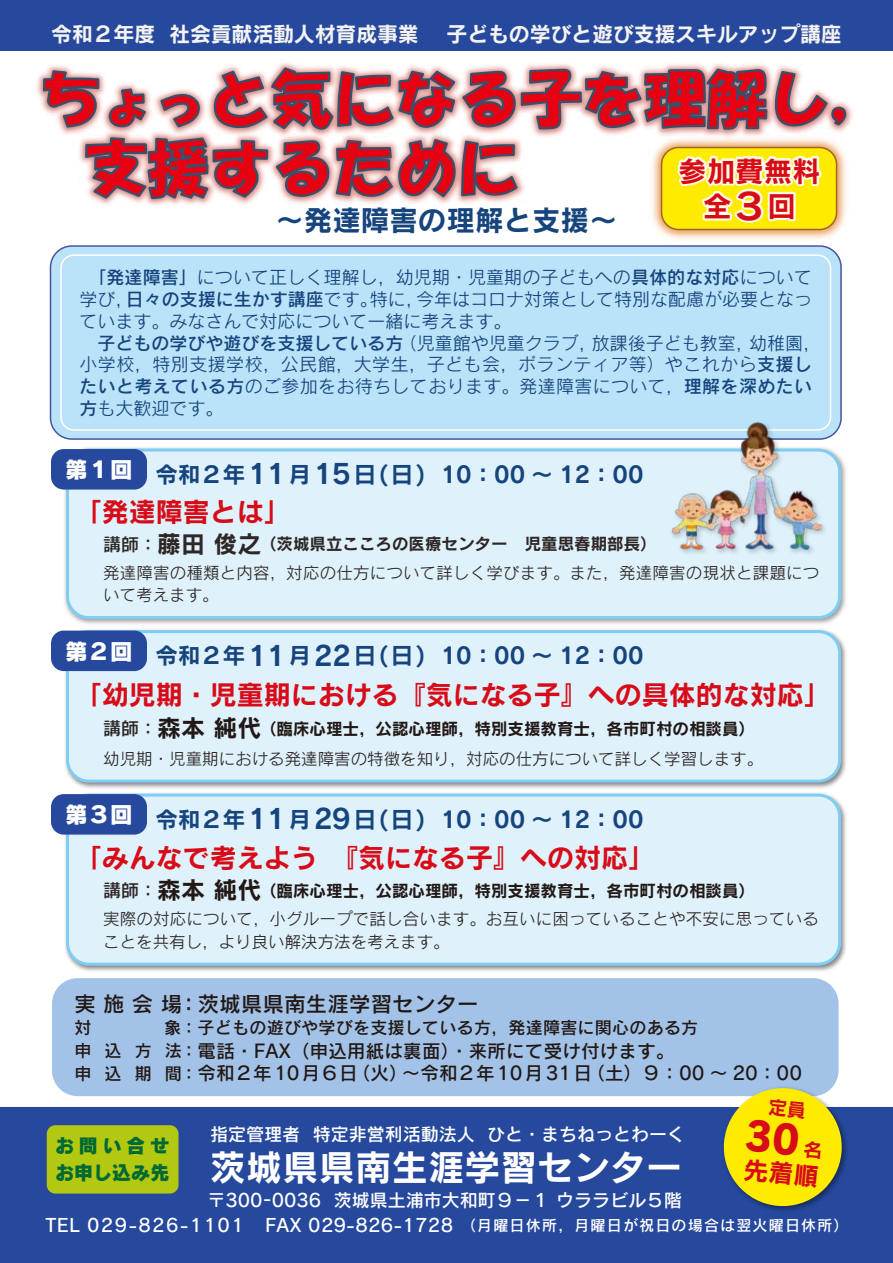
<style>
.page{position:relative;width:893px;height:1263px;background:#fff}
.page>*{position:absolute;margin:0;border:0;box-sizing:border-box;transform-origin:0 0}
.t1{font:36px "Rodin Pro B";letter-spacing:.01em;color:#fff}
.t2{font:28.5px "Rodin Pro B";color:#16447c}
.t3{font:28.5px/35.2px "Rodin Pro B";color:#d80c18;text-align:center}
.t4{font:27px "Rodin Pro B";color:#d80c18}
.t5{font:22.5px "Rodin Pro B";color:#16447c}
.t6{font:22.5px "Rodin Pro EB";color:#fff}
.t7{font:21.3px "Rodin Pro DB";letter-spacing:.01em;color:#221815}
.t8{font:21px "Rodin Pro B";letter-spacing:-.01em;color:#f5f3f1}
.t9{font:19.5px "Rodin Pro EB";letter-spacing:.22em;color:#006934}
.t10{font:18.6px/22.5px "Rodin Pro DB";letter-spacing:.01em;color:#221815}
.t11{font:18px/21.8px "Rodin CID M";letter-spacing:.02em;color:#16447c}
.t12{font:18px/21.8px "Rodin CID M";color:#16447c;text-align:justify}
.t13{font:18px "Rodin Pro DB";letter-spacing:.02em;color:#fff}
.t14{font:18px "Rodin Pro DB";color:#fff}
.t15{font:17.1px "Rodin Pro DB";letter-spacing:.01em;color:#221815}
.t16{font:16.5px/22.5px "Rodin Pro M";letter-spacing:.01em;color:#2f2725}
.t17{font:16.5px "Rodin Pro B";color:#221815}
.t18{font:16.5px "Rodin Pro B";color:#2f2725}
.s1{font-size:36px}
.s2{font-family:"Rodin CID DB"}
.s3{font-size:27px}
.s4{font-family:"Rodin Pro DB";font-size:18px}
.s5{font-size:24px}
.s6{font-family:"Rodin Pro DB";font-size:18px;color:#2f2725}
.s7{font-size:17.1px}
.s8{font-family:"Rodin Pro EB";font-size:19.5px;color:#006934}
.s9{font-size:15px}
</style>
<div class="page">
<div style="left:0;top:1107px;width:893px;height:156px;background:#26499d"></div>
<img style="left:61px;top:447px;width:785px;height:341px">
<div style="left:67px;top:450px;width:772px;height:168px;background:#dff2fc;border-radius:21px"></div>
<div style="left:66px;top:449px;width:775px;height:170px;border:3px solid #7ecef4;border-radius:21px"></div>
<div style="left:67px;top:632px;width:772px;height:149px;background:#dff2fc;border-radius:21px"></div>
<div style="left:66px;top:630px;width:775px;height:153px;border:3px solid #7ecef4;border-radius:21px"></div>
<img style="left:65px;top:793px;width:781px;height:178px">
<div style="left:67px;top:795px;width:772px;height:169px;background:#dff2fc;border-radius:21px"></div>
<div style="left:66px;top:794px;width:775px;height:172px;border:3px solid #7ecef4;border-radius:21px"></div>
<div style="left:52px;top:978px;width:786px;height:118px;background:#a2c3e7;border-radius:26px"></div>
<div style="left:0;top:0;width:893px;height:50px;background:#26499d"></div>
<div style="left:50px;top:246px;width:791px;height:193px;background:#bae3f9;border-radius:21px"></div>
<div style="left:60px;top:254px;width:771px;height:177px;border:2px solid #fff;border-radius:13px"></div>
<img style="left:604px;top:187px;width:242px;height:100px">
<div style="left:661px;top:148px;width:175px;height:81px;background:#ffeb00;border-radius:17px"></div>
<div style="left:661px;top:147px;width:176px;height:83px;border:2px solid #9f642e;border-radius:17px"></div>
<svg style="left:702px;top:188px;width:94px;height:35px"></svg>
<div style="left:51px;top:449px;width:96px;height:41px;background:#26499d;border-radius:13px"></div>
<div style="left:51px;top:631px;width:96px;height:40px;background:#26499d;border-radius:13px"></div>
<div style="left:51px;top:794px;width:96px;height:41px;background:#26499d;border-radius:13px"></div>
<img style="left:668px;top:419px;width:161px;height:135px">
<img style="left:670px;top:421px;width:151px;height:129px">
<div style="left:47px;top:1125px;width:131px;height:68px;background:#b3c810;border-radius:9px"></div>
<img style="left:720px;top:1084px;width:127px;height:127px">
<img style="left:0;top:50px;width:893px;height:134px">
<svg style="left:42px;top:65px;width:806px;height:106px"></svg>
<img style="left:28px;top:80px;width:238px;height:177px">
<img style="left:155px;top:82px;width:420px;height:173px">
<img style="left:31px;top:83px;width:232px;height:171px">
<img style="left:158px;top:85px;width:414px;height:167px">
<svg style="left:84px;top:136px;width:435px;height:65px;background:#c46a75"></svg>
<svg style="left:721px;top:1085px;width:123px;height:124px"></svg>
<p class="t8" style="left:51px;top:20px;width:792px">令和２年度 社会貢献活動人材育成事業　 子どもの学びと遊び支援スキルアップ講座</p>
<h2 class="t2" style="left:275px;top:201px;width:343px">～発達障害の理解と支援～</h2>
<h2 class="t3" style="left:678px;top:152px;width:144px">参加費無料全<span class="s1">３</span>回</h2>
<p class="t12" style="left:79px;top:266px;width:734px"><span class="s2">　「発達障害」</span>について正しく理解し，幼児期・児童期の子どもへの<span class="s2">具体的な対応</span>について学び，<span class="s2">日々の支援に生かす講座</span>です。特に，今年はコロナ対策として特別な配慮が必要となっています。みなさんで対応について一緒に考えます。</p>
<p class="t11" style="left:79px;top:331px;width:743px;text-indent:18px"><span class="s2">子どもの学びや遊びを支援している方</span>（児童館や児童クラブ，放課後子ども教室，幼稚園，小学校，特別支援学校，公民館，大学生，子ども会，ボランティア等）やこれから<span class="s2">支援したいと考えている方</span>のご参加をお待ちしております。発達障害について，<span class="s2">理解を深めたい方</span>も大歓迎です。　</p>
<h3 class="t6" style="left:65px;top:454px;width:69px">第１回</h3>
<h3 class="t5" style="left:155px;top:459px;width:490px">令和２年<span class="s3">11</span>月<span class="s3">15</span>日 (日 ) 10：00 ～ 12：00</h3>
<h3 class="t4" style="left:75px;top:494px;width:217px">「発達障害とは」</h3>
<p class="t18" style="left:103px;top:533px;width:555px"><span class="s4">講師：</span><span class="s5">藤田 俊之</span>（茨城県立こころの医療センター 児童思春期部長）</p>
<p class="t16" style="left:103px;top:560px;width:718px">発達障害の種類と内容，対応の仕方について詳しく学びます。また，発達障害の現状と課題について考えます。</p>
<h3 class="t6" style="left:65px;top:636px;width:69px">第２回</h3>
<h3 class="t5" style="left:155px;top:640px;width:490px">令和２年<span class="s3">11</span>月<span class="s3">22</span>日 (日 ) 10：00 ～ 12：00</h3>
<h3 class="t4" style="left:75px;top:677px;width:757px">「幼児期・児童期における『気になる子』への具体的な対応」</h3>
<p class="t17" style="left:103px;top:717px;width:653px"><span class="s6">講師：</span><span class="s5">森本 純代</span>（臨床心理士，公認心理師，特別支援教育士，各市町村の相談員）</p>
<p class="t16" style="left:103px;top:746px;width:661px">幼児期・児童期における発達障害の特徴を知り，対応の仕方について詳しく学習します。</p>
<h3 class="t6" style="left:65px;top:799px;width:69px">第３回</h3>
<h3 class="t5" style="left:155px;top:804px;width:490px">令和２年<span class="s3">11</span>月<span class="s3">29</span>日 (日 ) 10：00 ～ 12：00</h3>
<h3 class="t4" style="left:75px;top:839px;width:582px">「みんなで考えよう　『気になる子』への対応」</h3>
<p class="t17" style="left:103px;top:879px;width:653px"><span class="s6">講師：</span><span class="s5">森本 純代</span>（臨床心理士，公認心理師，特別支援教育士，各市町村の相談員）</p>
<p class="t16" style="left:103px;top:907px;width:717px">実際の対応について，小グループで話し合います。お互いに困っていることや不安に思っていることを共有し，より良い解決方法を考えます。</p>
<p class="t7" style="left:74px;top:990px;width:405px">実 施 会場：茨城県県南生涯学習センター</p>
<p class="t15" style="left:74px;top:1016px;width:625px">対　　　 象：子どもの遊びや学びを支援している方，発達障害に関心のある方</p>
<p class="t10" style="left:74px;top:1039px;width:729px"><span class="s7">申 込 方 法：</span>電話・FAX（申込用紙は裏面）・来所にて受け付けます。<br><span class="s7">申 込 期 間：</span>令和２年10月６日（火）～令和２年10月31日（土）９：00 ～ 20：00</p>
<p class="t14" style="left:210px;top:1122px;width:476px">指定管理者 特定非営利活動法人 ひと・まちねっとわーく</p>
<p class="t9" style="left:55px;top:1132px;width:116px">お問い合せ</p>
<h1 class="t1" style="left:55px;top:1143px;width:629px"><span class="s8">お申し込み先</span> 茨城県県南生涯学習センター</h1>
<p class="t14" style="left:207px;top:1188px;width:476px">〒300－0036 茨城県土浦市大和町９－１ ウララビル５階</p>
<p class="t13" style="left:45px;top:1213px;width:805px">TEL 029-826-1101 FAX 029-826-1728 <span class="s9">（月曜日休所，月曜日が祝日の場合は翌火曜日休所）</span></p>
</div>
